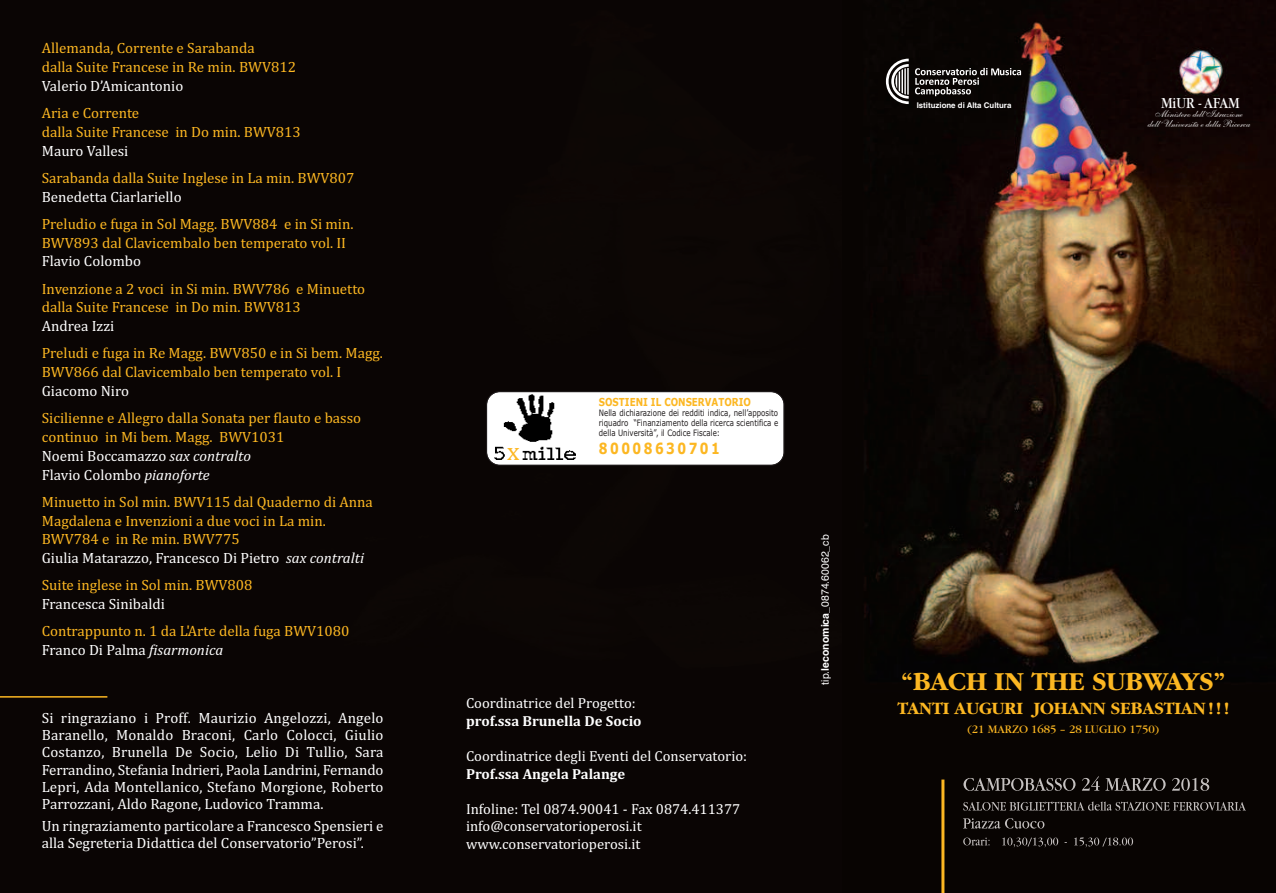
<style>
.page{position:relative;width:1276px;height:893px;background:#fff}
.page>*{position:absolute;margin:0;border:0;box-sizing:border-box;transform-origin:0 0}
.t1{font:700 27px "Garamond";color:#fcb722}
.t2{font:25.65px "Cambria";color:#fcb722}
.t3{font:700 18px "Garamond";color:#fcb722}
.t4{font:16.05px "Garamond";color:#fff;scale:.9 1}
.t5{font:700 15.3px "Verdana";letter-spacing:.2em;color:#fcb722;scale:.8 1}
.t6{font:15px/18.8px "Cambria";color:#fcb722}
.t7{font:15px/17.2px "Cambria";color:#fff;text-align:justify}
.t8{font:14.7px/17.5px "Cambria";color:#fff}
.t9{font:700 14.7px "Cambria";color:#fff}
.t10{font:12px "Garamond";color:#fcb722}
.t11{font:700 10.95px "Verdana";color:#fcb722;scale:.8 1}
.t12{font:10.5px "Helvetica";color:#fff}
.t13{font:10.2px/9.6px "Shelley Allegro Script";color:#fff;text-align:center}
.t14{font:8.7px/9.9px "Verdana";color:#231f20;text-align:justify;scale:.8 1}
.t15{font:700 7.8px "Helvetica";color:#fff}
.s1{color:#fff}
.s2{font-style:italic;color:#fff}
.s3{font-weight:700}
</style>
<div class="page">
<div style="left:0;top:0;width:842px;height:893px;background:#0a0504"></div>
<img style="left:842px;top:0;width:434px;height:893px">
<svg style="left:886px;top:59px;width:22px;height:45px"></svg>
<svg style="left:915px;top:68px;width:106px;height:28px;background:#3c3937"></svg>
<img style="left:1156px;top:47px;width:92px;height:49px">
<img style="left:963px;top:778px;width:71px;height:13px">
<img style="left:1105px;top:777px;width:60px;height:14px">
<img style="left:1172px;top:778px;width:37px;height:13px">
<img style="left:963px;top:802px;width:43px;height:9px">
<img style="left:963px;top:818px;width:37px;height:11px">
<img style="left:963px;top:837px;width:52px;height:8px">
<hr style="left:941px;top:779px;width:3px;height:114px;background:#fcb722">
<hr style="left:0;top:696px;width:107px;height:2px;background:#fcb722">
<svg style="left:486px;top:391px;width:298px;height:75px"></svg>
<img style="left:494px;top:394px;width:81px;height:65px">
<div style="left:506px;top:449px;width:15px;height:12px;background:#fff"></div>
<p class="t6" style="left:42px;top:39px;width:256px">Allemanda, Corrente e Sarabanda<br>dalla Suite Francese in Re min. BWV812</p>
<p class="t7" style="left:42px;top:77px;width:143px">Valerio D’Amicantonio</p>
<p class="t6" style="left:42px;top:104px;width:260px">Aria e Corrente<br>dalla Suite Francese in Do min. BWV813</p>
<p class="t7" style="left:42px;top:142px;width:88px">Mauro Vallesi</p>
<p class="t6" style="left:42px;top:168px;width:314px">Sarabanda dalla Suite Inglese in La min. BWV807</p>
<p class="t7" style="left:42px;top:188px;width:141px">Benedetta Ciarlariello</p>
<p class="t6" style="left:42px;top:214px;width:313px">Preludio e fuga in Sol Magg. BWV884 e in Si min.<br>BWV893 dal Clavicembalo ben temperato vol. II</p>
<p class="t7" style="left:42px;top:253px;width:101px">Flavio Colombo</p>
<p class="t6" style="left:42px;top:279px;width:325px">Invenzione a 2 voci in Si min. BWV786 e Minuetto dalla Suite Francese in Do min. BWV813</p>
<p class="t7" style="left:42px;top:317px;width:74px">Andrea Izzi</p>
<p class="t6" style="left:42px;top:344px;width:343px">Preludi e fuga in Re Magg. BWV850 e in Si bem. Magg.<br>BWV866 dal Clavicembalo ben temperato vol. I</p>
<p class="t7" style="left:42px;top:382px;width:89px">Giacomo Niro</p>
<p class="t6" style="left:42px;top:409px;width:321px">Sicilienne e Allegro dalla Sonata per flauto e basso continuo in Mi bem. Magg. BWV1031<br><span class="s1">Noemi Boccamazzo</span> <span class="s2">sax contralto<br></span><span class="s1">Flavio Colombo</span> <span class="s2">pianoforte</span></p>
<p class="t6" style="left:42px;top:492px;width:333px">Minuetto in Sol min. BWV115 dal Quaderno di Anna Magdalena e Invenzioni a due voci in La min.<br>BWV784 e in Re min. BWV775<br><span class="s1">Giulia Matarazzo, Francesco Di Pietro</span> <span class="s2">sax contralti</span></p>
<p class="t6" style="left:42px;top:576px;width:212px">Suite inglese in Sol min. BWV808</p>
<p class="t7" style="left:42px;top:595px;width:125px">Francesca Sinibaldi</p>
<p class="t6" style="left:42px;top:622px;width:309px">Contrappunto n. 1 da L'Arte della fuga BWV1080<br><span class="s1">Franco Di Palma</span> <span class="s2">fisarmonica</span></p>
<p class="t7" style="left:42px;top:709px;width:343px">Si ringraziano i Proff. Maurizio Angelozzi, Angelo Baranello, Monaldo Braconi, Carlo Colocci, Giulio Costanzo, Brunella De Socio, Lelio Di Tullio, Sara Ferrandino, Stefania Indrieri, Paola Landrini, Fernando Lepri, Ada Montellanico, Stefano Morgione, Roberto Parrozzani, Aldo Ragone, Ludovico Tramma.</p>
<p class="t7" style="left:42px;top:817px;width:343px">Un ringraziamento particolare a Francesco Spensieri e alla Segreteria Didattica del Conservatorio”Perosi”.</p>
<p class="t15" style="left:916px;top:100px;width:96px">Istituzione di Alta Cultura</p>
<p class="t4" style="left:1161px;top:97px;width:89px">MiUR - AFAM</p>
<p class="t13" style="left:1146px;top:111px;width:104px">Ministero dell’Istruzione dell’Università e della Ricerca</p>
<h2 class="t2" style="left:507px;top:437px;width:14px">x</h2>
<p class="t11" style="left:599px;top:395px;width:192px">SOSTIENI IL CONSERVATORIO</p>
<p class="t14" style="left:599px;top:407px;width:226px">Nella dichiarazione dei redditi indica, nell’apposito riquadro “Finanziamento della ricerca scientifica e della Università”, il Codice Fiscale:</p>
<p class="t5" style="left:599px;top:439px;width:153px">80008630701</p>
<p class="t8" style="left:466px;top:694px;width:171px">Coordinatrice del Progetto:</p>
<p class="t9" style="left:466px;top:712px;width:177px">prof.ssa Brunella De Socio</p>
<p class="t8" style="left:466px;top:747px;width:282px">Coordinatrice degli Eventi del Conservatorio:</p>
<p class="t9" style="left:466px;top:765px;width:161px">Prof.ssa Angela Palange</p>
<p class="t8" style="left:466px;top:800px;width:276px">Infoline: Tel 0874.90041 - Fax 0874.411377 info@conservatorioperosi.it www.conservatorioperosi.it</p>
<p class="t12" style="left:819px;top:685px;width:152px;rotate:-90deg">tip.<span class="s3">leconomica</span>_0874.60062_cb</p>
<h1 class="t1" style="left:901px;top:664px;width:326px">“BACH IN THE SUBWAYS”</h1>
<p class="t3" style="left:897px;top:697px;width:333px">TANTI AUGURI JOHANN SEBASTIAN ! ! !</p>
<p class="t10" style="left:967px;top:725px;width:193px">(21 MARZO 1685 – 28 LUGLIO 1750)</p>
</div>
